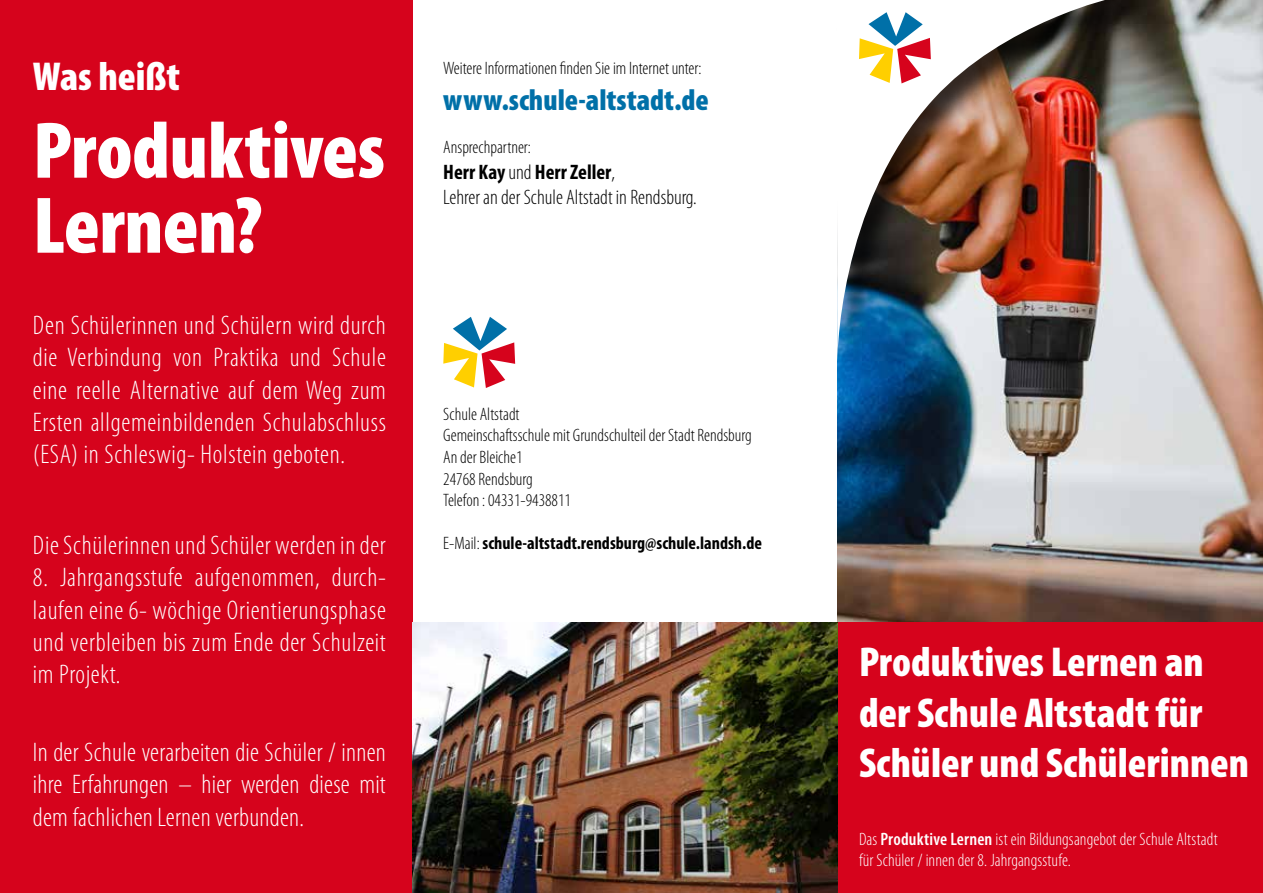
<style>
.page{position:relative;width:1263px;height:893px;background:#fff}
.page>*{position:absolute;margin:0;border:0;box-sizing:border-box;transform-origin:0 0}
.t1{font:900 condensed 81px/75px "Myriad Pro";letter-spacing:-.005em;color:#fff}
.t2{font:900 condensed 42px/50.4px "Myriad Pro";color:#fff}
.t3{font:900 condensed 40.5px "Myriad Pro";color:#fff}
.t4{font:900 condensed 30px "Myriad Pro";color:#0070a8}
.t5{font:300 condensed 27px/32.4px "Myriad Pro";letter-spacing:.025em;color:#fff;text-align:justify}
.t6{font:300 condensed 21px/25.2px "Myriad Pro";color:#000}
.t7{font:300 condensed 18px/21.6px "Myriad Pro";color:#000}
.t8{font:300 condensed 18px/21.6px "Myriad Pro";letter-spacing:.005em;color:#fff}
.t9{font:700 condensed 18px "Myriad Pro";color:#000}
.s1{font-weight:700}
.s2{font-weight:300}
.s3{font-weight:600}
</style>
<div class="page">
<img style="left:838px;top:0;width:425px;height:623px">
<div style="left:836px;top:0;width:304px;height:385px;background:#000;opacity:.75"></div>
<img style="left:837px;top:0;width:278px;height:363px">
<svg style="left:859px;top:12px;width:72px;height:71px"></svg>
<svg style="left:443px;top:317px;width:72px;height:71px"></svg>
<div style="left:838px;top:623px;width:425px;height:270px;background:#d6031c"></div>
<div style="left:0;top:0;width:412px;height:893px;background:#d6031c"></div>
<img style="left:412px;top:623px;width:426px;height:270px">
<h3 class="t3" style="left:33px;top:54px;width:149px">Was heißt</h3>
<h1 class="t1" style="left:33px;top:114px;width:354px">Produktives<br>Lernen?</h1>
<p class="t5" style="left:33px;top:309px;width:354px">Den Schülerinnen und Schülern wird durch die Verbindung von Praktika und Schule eine reelle Alternative auf dem Weg zum Ersten allgemeinbildenden Schulabschluss (ESA) in Schleswig- Holstein geboten.</p>
<p class="t5" style="left:33px;top:529px;width:354px">Die Schülerinnen und Schüler werden in der</p>
<p class="t5" style="left:33px;top:562px;width:354px">8. Jahrgangsstufe aufgenommen, durch&shy;laufen eine 6- wöchige Orientierungsphase und verbleiben bis zum Ende der Schulzeit im Projekt.</p>
<p class="t5" style="left:33px;top:736px;width:354px">In der Schule verarbeiten die Schüler / innen ihre Erfahrungen – hier werden diese mit dem fachlichen Lernen verbunden.</p>
<p class="t7" style="left:443px;top:58px;width:260px">Weitere Informationen finden Sie im Internet unter:</p>
<p class="t4" style="left:443px;top:83px;width:267px">www.schule-altstadt.de</p>
<p class="t7" style="left:443px;top:137px;width:89px">Ansprechpartner:</p>
<p class="t6" style="left:443px;top:159px;width:255px"><span class="s1">Herr Kay</span> und <span class="s1">Herr Zeller</span>,<br>Lehrer an der Schule Altstadt in Rendsburg.</p>
<p class="t7" style="left:443px;top:403px;width:310px">Schule Altstadt<br>Gemeinschaftsschule mit Grundschulteil der Stadt Rendsburg<br>An der Bleiche1<br>24768 Rendsburg<br>Telefon : 04331-9438811</p>
<p class="t9" style="left:443px;top:533px;width:320px"><span class="s2">E-Mail:</span> schule-altstadt.rendsburg@schule.landsh.de</p>
<h2 class="t2" style="left:859px;top:638px;width:392px">Produktives Lernen an der Schule Altstadt für<br>Schüler und Schülerinnen</h2>
<p class="t8" style="left:859px;top:828px;width:360px">Das <span class="s3">Produktive Lernen</span> ist ein Bildungsangebot der Schule Altstadt für Schüler / innen der 8. Jahrgangsstufe.</p>
</div>
